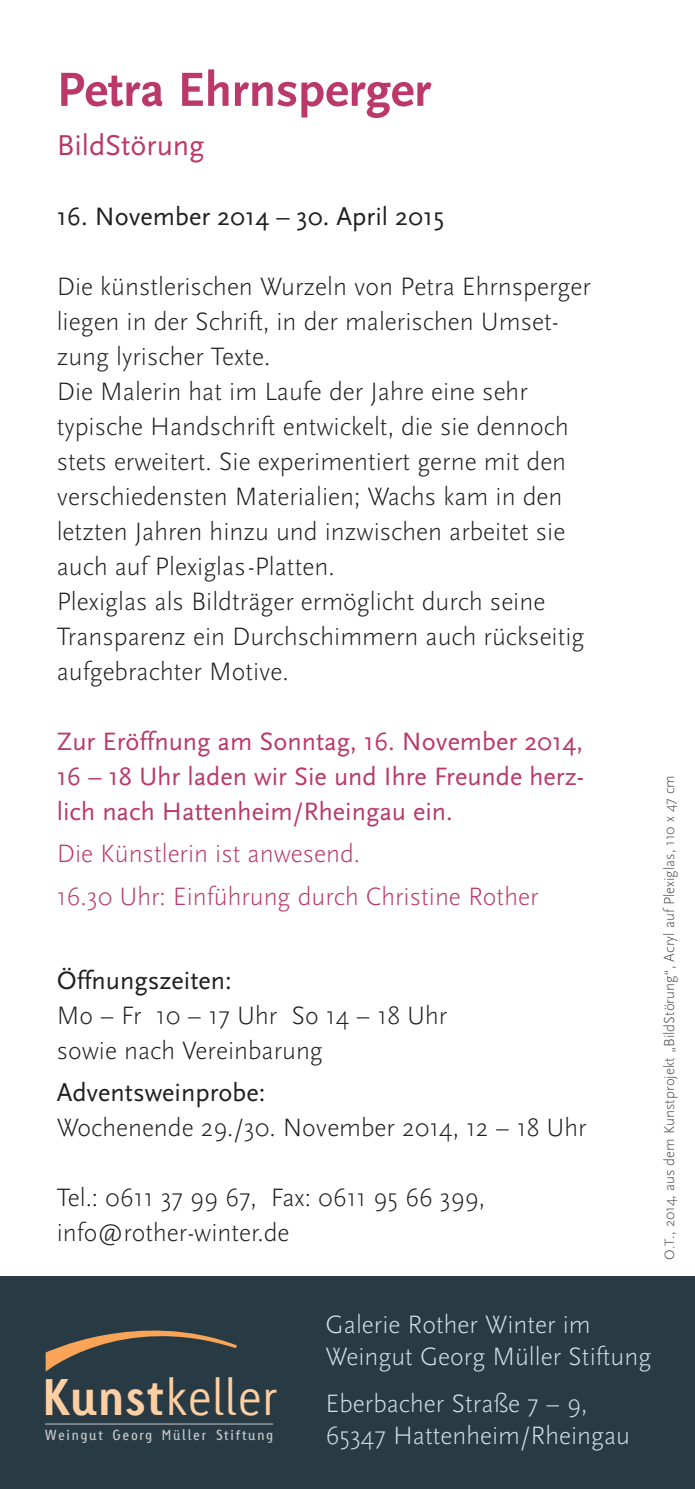
<style>
.page{position:relative;width:695px;height:1489px;background:#fff}
.page>*{position:absolute;margin:0;border:0;box-sizing:border-box;transform-origin:0 0}
.t1{font:700 50px "Scala Sans";color:#ba396a}
.t2{font:300 48.75px "Linotype Tetria";letter-spacing:.015em;color:#fdcfa3}
.t3{font:30px "Scala Sans";color:#ba396a}
.t4{font:300 26.25px/35px "Scala Sans";color:#231f20}
.t5{font:26.25px/35px "Scala Sans";color:#ba396a;text-align:justify}
.t6{font:300 26.25px/32.5px "Scala Sans";color:#cce1ee}
.t7{font:300 26.25px/42px "Scala Sans";color:#ba396a}
.t8{font:26.25px "Scala Sans";color:#231f20}
.t9{font:300 15px "Scala Sans";color:#4b4c4d}
.t10{font:13.75px "Linotype Tetria";letter-spacing:.12em;color:#c7c8ca}
.s1{font-size:14px}
.s2{font-weight:700}
</style>
<div class="page">
<div style="left:0;top:1276px;width:694px;height:212px;background:#283a43"></div>
<svg style="left:46px;top:1330px;width:191px;height:41px"></svg>
<hr style="left:45px;top:1423px;width:228px;height:1px;background:#c7c8ca">
<h1 class="t1" style="left:57px;top:63px;width:376px">Petra Ehrnsperger</h1>
<p class="t3" style="left:57px;top:129px;width:149px">BildStörung</p>
<p class="t8" style="left:57px;top:202px;width:389px">16. November 2014 – 30. April 2015</p>
<p class="t4" style="left:57px;top:269px;width:535px">Die künstlerischen Wurzeln von Petra Ehrnsperger liegen in der Schrift, in der malerischen Umset&shy;zung lyrischer Texte.<br>Die Malerin hat im Laufe der Jahre eine sehr typische Handschrift entwickelt, die sie dennoch stets erweitert. Sie experimentiert gerne mit den verschiedensten Materialien; Wachs kam in den letzten Jahren hinzu und inzwischen arbeitet sie auch auf Plexiglas-Platten.<br>Plexiglas als Bildträger ermöglicht durch seine Transparenz ein Durchschimmern auch rückseitig aufgebrachter Motive.</p>
<p class="t5" style="left:57px;top:724px;width:528px">Zur Eröffnung am Sonntag, 16. November 2014, 16 – 18 Uhr laden wir Sie und Ihre Freunde herz&shy;lich nach Hattenheim/Rheingau ein.</p>
<p class="t7" style="left:57px;top:833px;width:483px">Die Künstlerin ist anwesend.<br>16.30 Uhr: Einführung durch Christine Rother</p>
<p class="t8" style="left:57px;top:965px;width:176px">Öffnungszeiten:</p>
<p class="t4" style="left:57px;top:998px;width:392px">Mo – Fr 10 – 17 Uhr So 14 – 18 Uhr sowie nach Vereinbarung</p>
<p class="t8" style="left:57px;top:1077px;width:210px">Adventsweinprobe:</p>
<p class="t4" style="left:57px;top:1110px;width:531px">Wochenende 29./30. November 2014, 12 – 18 Uhr</p>
<p class="t4" style="left:57px;top:1180px;width:429px">Tel.: 0611 37 99 67, Fax: 0611 95 66 399, info@rother-winter.de</p>
<p class="t9" style="left:661px;top:1259px;width:486px;rotate:-90deg"><span class="s1">O.T</span>., 2014, aus dem Kunstprojekt „BildStörung“, Acryl auf Plexiglas, 110 x 47 cm</p>
<h2 class="t2" style="left:43px;top:1367px;width:236px"><span class="s2">Kunst</span>keller</h2>
<p class="t10" style="left:45px;top:1426px;width:229px">Weingut Georg Müller Stiftung</p>
<p class="t6" style="left:325px;top:1307px;width:327px">Galerie Rother Winter im<br>Weingut Georg Müller Stiftung</p>
<p class="t6" style="left:325px;top:1387px;width:306px">Eberbacher Straße 7 – 9,<br>65347 Hattenheim/Rheingau</p>
</div>
